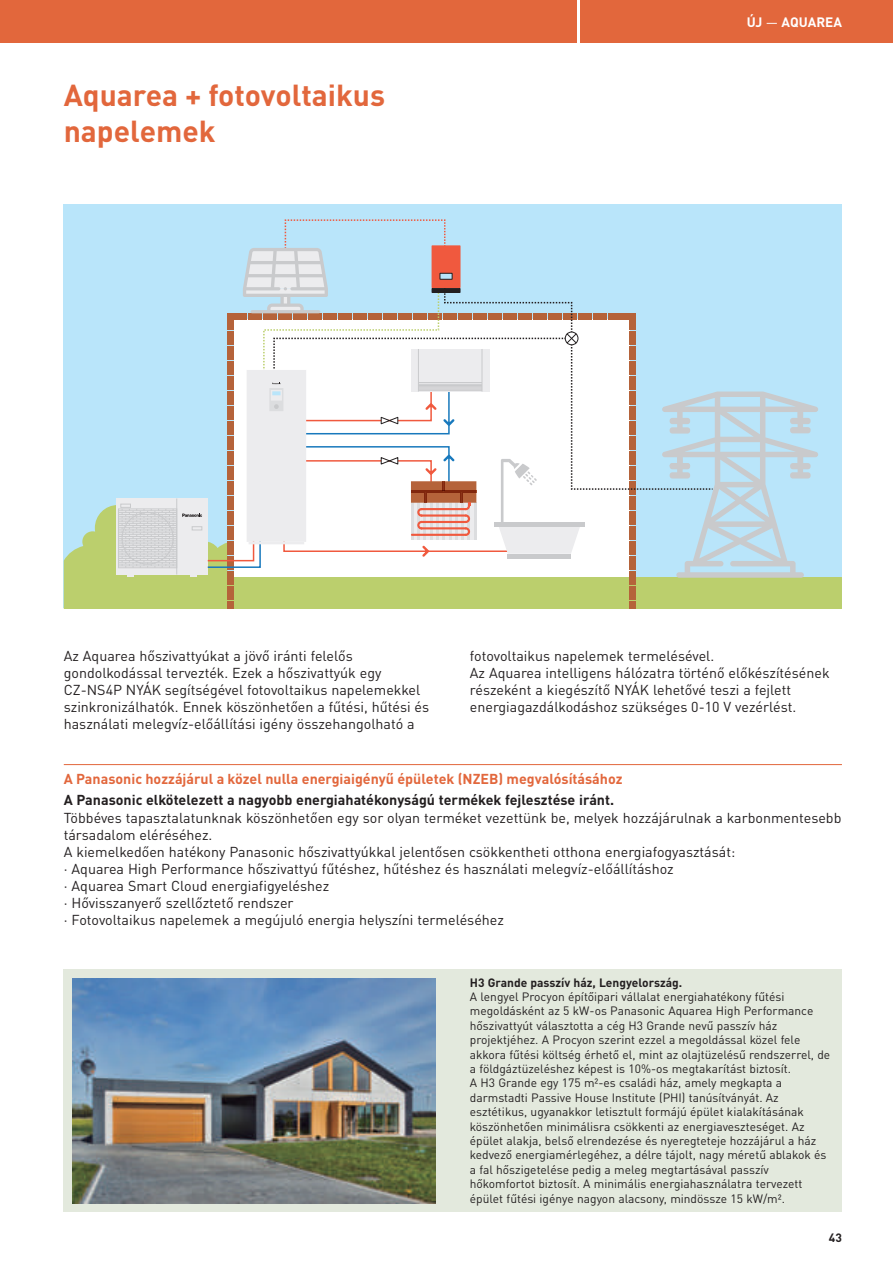
<style>
.page{position:relative;width:893px;height:1263px;background:#fff}
.page>*{position:absolute;margin:0;border:0;box-sizing:border-box;transform-origin:0 0}
.t1{font:700 30px/36px "DIN Pro";color:#e2673c}
.t2{font:14.25px/17.1px "DIN Pro";color:#231f20}
.t3{font:700 14.25px "DIN Pro";color:#e2673c}
.t4{font:700 14.25px "DIN Pro";color:#231f20}
.t5{font:700 13.5px "DIN Pro";color:#fff}
.t6{font:12px/14.4px "DIN Pro";color:#231f20}
.t7{font:700 12px "DIN Pro";color:#231f20}
.s1{font-weight:400}
</style>
<div class="page">
<hr style="left:64px;top:764px;width:778px;height:1px;background:#e2673c">
<div style="left:64px;top:204px;width:778px;height:404px;background:#b9e5fa"></div>
<svg style="left:64px;top:505px;width:778px;height:103px;background:#bad17c"></svg>
<div style="left:227px;top:571px;width:7px;height:13px;background:#b5633a"></div>
<div style="left:227px;top:586px;width:7px;height:13px;background:#b5633a"></div>
<div style="left:227px;top:601px;width:7px;height:7px;background:#b5633a"></div>
<div style="left:629px;top:571px;width:7px;height:13px;background:#b5633a"></div>
<div style="left:629px;top:586px;width:7px;height:13px;background:#b5633a"></div>
<div style="left:629px;top:601px;width:7px;height:7px;background:#b5633a"></div>
<div style="left:116px;top:498px;width:92px;height:76px;background:#ececee"></div>
<svg style="left:127px;top:574px;width:6px;height:3px"></svg>
<hr style="left:176px;top:498px;width:1px;height:76px;background:#c9cacc">
<div style="left:120px;top:504px;width:11px;height:4px;border:1px solid #c9cacc"></div>
<div style="left:118px;top:509px;width:59px;height:59px;border:1px solid #c9cacc"></div>
<hr style="left:118px;top:510px;width:59px;height:1px;background:#c9cacc">
<hr style="left:118px;top:512px;width:59px;height:1px;background:#c9cacc">
<hr style="left:118px;top:518px;width:59px;height:1px;background:#c9cacc">
<hr style="left:118px;top:516px;width:59px;height:1px;background:#c9cacc">
<hr style="left:118px;top:520px;width:59px;height:1px;background:#c9cacc">
<hr style="left:118px;top:514px;width:59px;height:1px;background:#c9cacc">
<hr style="left:118px;top:521px;width:59px;height:1px;background:#c9cacc">
<hr style="left:118px;top:523px;width:59px;height:1px;background:#c9cacc">
<hr style="left:118px;top:525px;width:59px;height:1px;background:#c9cacc">
<hr style="left:118px;top:527px;width:59px;height:1px;background:#c9cacc">
<hr style="left:118px;top:529px;width:59px;height:1px;background:#c9cacc">
<hr style="left:118px;top:531px;width:59px;height:1px;background:#c9cacc">
<hr style="left:118px;top:534px;width:59px;height:1px;background:#c9cacc">
<hr style="left:118px;top:538px;width:59px;height:1px;background:#c9cacc">
<hr style="left:118px;top:542px;width:59px;height:1px;background:#c9cacc">
<hr style="left:118px;top:545px;width:59px;height:1px;background:#c9cacc">
<hr style="left:118px;top:549px;width:59px;height:1px;background:#c9cacc">
<hr style="left:118px;top:551px;width:59px;height:1px;background:#c9cacc">
<hr style="left:118px;top:532px;width:59px;height:1px;background:#c9cacc">
<hr style="left:118px;top:536px;width:59px;height:1px;background:#c9cacc">
<hr style="left:118px;top:540px;width:59px;height:1px;background:#c9cacc">
<hr style="left:118px;top:544px;width:59px;height:1px;background:#c9cacc">
<hr style="left:118px;top:547px;width:59px;height:1px;background:#c9cacc">
<hr style="left:118px;top:553px;width:59px;height:1px;background:#c9cacc">
<hr style="left:118px;top:555px;width:59px;height:1px;background:#c9cacc">
<hr style="left:118px;top:556px;width:59px;height:1px;background:#c9cacc">
<hr style="left:118px;top:558px;width:59px;height:1px;background:#c9cacc">
<hr style="left:118px;top:560px;width:59px;height:1px;background:#c9cacc">
<hr style="left:118px;top:562px;width:59px;height:1px;background:#c9cacc">
<hr style="left:118px;top:564px;width:59px;height:1px;background:#c9cacc">
<hr style="left:118px;top:566px;width:59px;height:1px;background:#c9cacc">
<svg style="left:122px;top:509px;width:52px;height:59px"></svg>
<svg style="left:182px;top:219px;width:636px;height:359px"></svg>
<div style="left:64px;top:969px;width:778px;height:243px;background:#e3e9dd"></div>
<img style="left:72px;top:978px;width:364px;height:225px">
<div style="left:0;top:0;width:576px;height:43px;background:#e2673c"></div>
<div style="left:580px;top:0;width:313px;height:43px;background:#e2673c"></div>
<h1 class="t1" style="left:64px;top:74px;width:323px">Aquarea + fotovoltaikus napelemek</h1>
<p class="t5" style="left:747px;top:10px;width:97px">ÚJ <span class="s1">—</span> AQUAREA</p>
<p class="t2" style="left:64px;top:646px;width:367px">Az Aquarea hőszivattyúkat a jövő iránti felelős gondolkodással tervezték. Ezek a hőszivattyúk egy CZ-NS4P NYÁK segítségével fotovoltaikus napelemekkel szinkronizálhatók. Ennek köszönhetően a fűtési, hűtési és használati melegvíz-előállítási igény összehangolható a</p>
<p class="t2" style="left:470px;top:646px;width:361px">fotovoltaikus napelemek termelésével.<br>Az Aquarea intelligens hálózatra történő előkészítésének részeként a kiegészítő NYÁK lehetővé teszi a fejlett energiagazdálkodáshoz szükséges 0-10 V vezérlést.</p>
<p class="t3" style="left:64px;top:767px;width:560px">A Panasonic hozzájárul a közel nulla energiaigényű épületek (NZEB) megvalósításához</p>
<p class="t4" style="left:64px;top:788px;width:552px">A Panasonic elkötelezett a nagyobb energiahatékonyságú termékek fejlesztése iránt.</p>
<p class="t2" style="left:64px;top:807px;width:779px">Többéves tapasztalatunknak köszönhetően egy sor olyan terméket vezettünk be, melyek hozzájárulnak a karbonmentesebb társadalom eléréséhez.<br>A kiemelkedően hatékony Panasonic hőszivattyúkkal jelentősen csökkentheti otthona energiafogyasztását:<br>· Aquarea High Performance hőszivattyú fűtéshez, hűtéshez és használati melegvíz-előállításhoz<br>· Aquarea Smart Cloud energiafigyeléshez<br>· Hővisszanyerő szellőztető rendszer<br>· Fotovoltaikus napelemek a megújuló energia helyszíni termeléséhez</p>
<p class="t7" style="left:470px;top:972px;width:214px">H3 Grande passzív ház, Lengyelország.</p>
<p class="t6" style="left:470px;top:988px;width:362px">A lengyel Procyon építőipari vállalat energiahatékony fűtési megoldásként az 5 kW-os Panasonic Aquarea High Performance hőszivattyút választotta a cég H3 Grande nevű passzív ház projektjéhez. A Procyon szerint ezzel a megoldással közel fele akkora fűtési költség érhető el, mint az olajtüzelésű rendszerrel, de a földgáztüzeléshez képest is 10%-os megtakarítást biztosít.<br>A H3 Grande egy 175 m²-es családi ház, amely megkapta a darmstadti Passive House Institute (PHI) tanúsítványát. Az esztétikus, ugyanakkor letisztult formájú épület kialakításának köszönhetően minimálisra csökkenti az energiaveszteséget. Az épület alakja, belső elrendezése és nyeregteteje hozzájárul a ház kedvező energiamérlegéhez, a délre tájolt, nagy méretű ablakok és a fal hőszigetelése pedig a meleg megtartásával passzív hőkomfortot biztosít. A minimális energiahasználatra tervezett épület fűtési igénye nagyon alacsony, mindössze 15 kW/m².</p>
<p class="t7" style="left:829px;top:1227px;width:15px">43</p>
</div>
